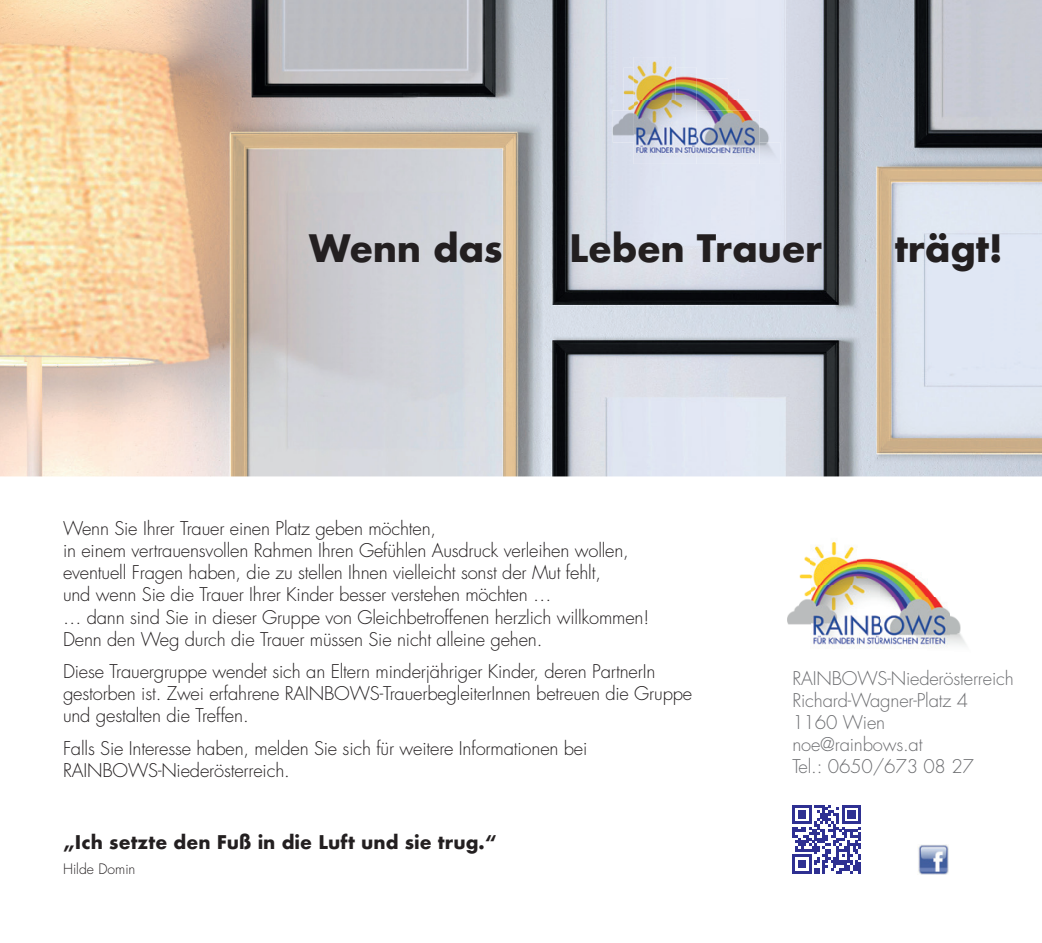
<style>
.page{position:relative;width:1042px;height:943px;background:#fff}
.page>*{position:absolute;margin:0;border:0;box-sizing:border-box;transform-origin:0 0}
.t1{font:700 36.75px "Futura";letter-spacing:-.01em;color:#231f20}
.t2{font:300 18.38px/22.1px "Futura";letter-spacing:-.01em;color:#231f20}
.t3{font:300 18.38px/22.1px "Futura";letter-spacing:-.01em;color:#6c6d70}
.t4{font:700 18.38px "Futura";color:#231f20}
.t5{font:300 14px "Futura";color:#231f20}
</style>
<div class="page">
<img style="left:0;top:0;width:1042px;height:476px">
<img style="left:634px;top:100px;width:62px;height:64px">
<img style="left:696px;top:110px;width:63px;height:54px">
<img style="left:759px;top:142px;width:21px;height:22px">
<img style="left:613px;top:110px;width:21px;height:32px">
<img style="left:759px;top:121px;width:11px;height:21px">
<img style="left:623px;top:68px;width:11px;height:43px">
<img style="left:696px;top:78px;width:32px;height:33px">
<img style="left:728px;top:100px;width:21px;height:11px">
<img style="left:634px;top:57px;width:42px;height:43px">
<img style="left:675px;top:68px;width:22px;height:32px">
<svg style="left:728px;top:89px;width:10px;height:11px"></svg>
<img style="left:918px;top:844px;width:31px;height:30px">
<svg style="left:792px;top:805px;width:69px;height:68px"></svg>
<img style="left:811px;top:584px;width:69px;height:63px">
<img style="left:880px;top:596px;width:70px;height:53px">
<img style="left:950px;top:632px;width:16px;height:13px">
<img style="left:787px;top:596px;width:24px;height:29px">
<img style="left:950px;top:616px;width:11px;height:16px">
<img style="left:799px;top:556px;width:12px;height:40px">
<img style="left:880px;top:560px;width:35px;height:36px">
<img style="left:915px;top:584px;width:19px;height:12px">
<img style="left:810px;top:542px;width:47px;height:42px">
<img style="left:857px;top:558px;width:24px;height:26px">
<svg style="left:915px;top:575px;width:9px;height:9px"></svg>
<h1 class="t1" style="left:309px;top:221px;width:195px">Wenn das</h1>
<h1 class="t1" style="left:569px;top:221px;width:255px">Leben Trauer</h1>
<h1 class="t1" style="left:894px;top:221px;width:110px">trägt!</h1>
<p class="t2" style="left:63px;top:518px;width:588px">Wenn Sie Ihrer Trauer einen Platz geben möchten,<br>in einem vertrauensvollen Rahmen Ihren Gefühlen Ausdruck verleihen wollen, eventuell Fragen haben, die zu stellen Ihnen vielleicht sonst der Mut fehlt,<br>und wenn Sie die Trauer Ihrer Kinder besser verstehen möchten …<br>… dann sind Sie in dieser Gruppe von Gleichbetroffenen herzlich willkommen!<br>Denn den Weg durch die Trauer müssen Sie nicht alleine gehen.</p>
<p class="t2" style="left:63px;top:660px;width:631px">Diese Trauergruppe wendet sich an Eltern minderjähriger Kinder, deren PartnerIn gestorben ist. Zwei erfahrene RAINBOWS-TrauerbegleiterInnen betreuen die Gruppe und gestalten die Treffen.</p>
<p class="t2" style="left:63px;top:737px;width:526px">Falls Sie Interesse haben, melden Sie sich für weitere Informationen bei<br>RAINBOWS-Niederösterreich.</p>
<p class="t4" style="left:63px;top:828px;width:435px">„Ich setzte den Fuß in die Luft und sie trug.“</p>
<p class="t5" style="left:63px;top:860px;width:74px">Hilde Domin</p>
<p class="t3" style="left:792px;top:667px;width:223px">RAINBOWS-Niederösterreich<br>Richard-Wagner-Platz 4<br>1160 Wien noe@rainbows.at<br>Tel.: 0650/673 08 27</p>
</div>
